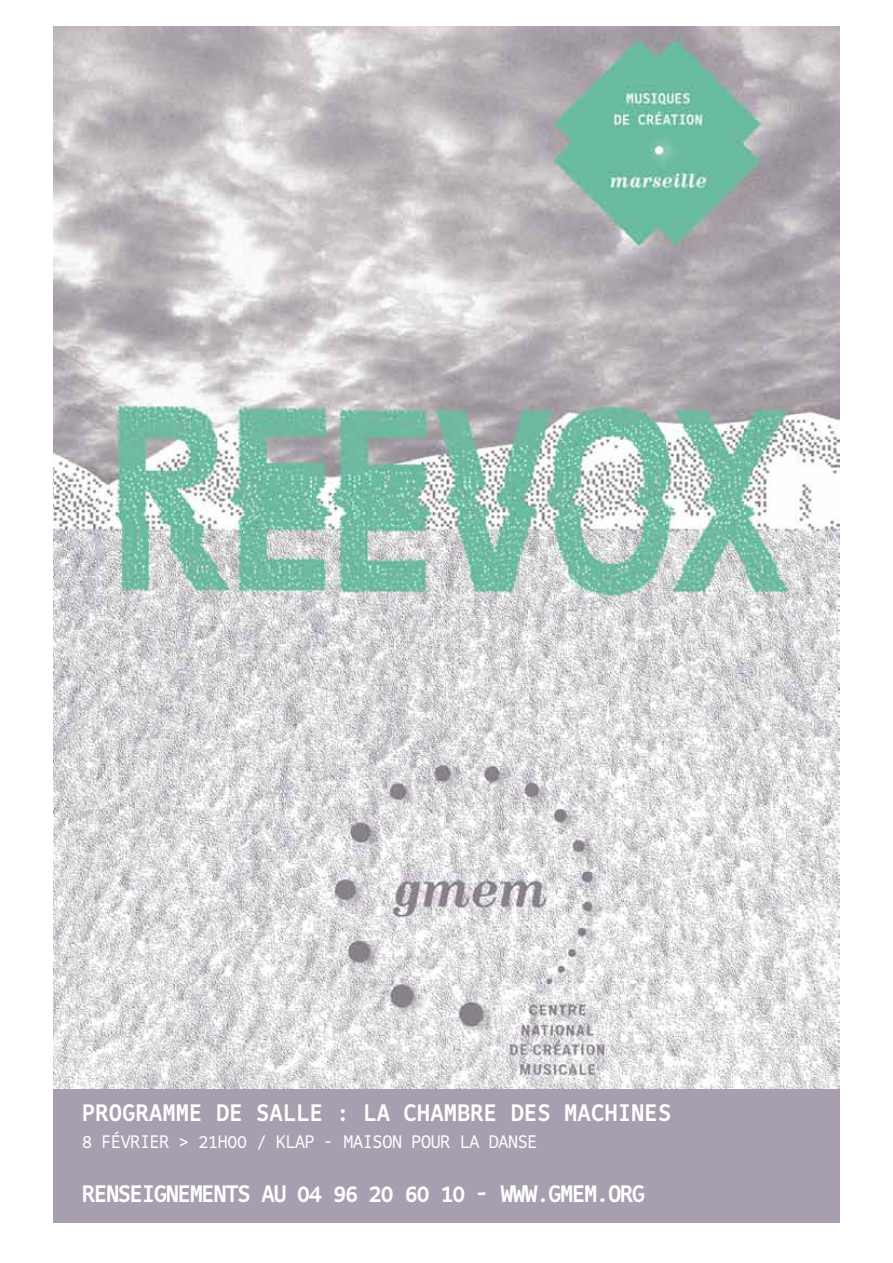
<style>
.page{position:relative;width:893px;height:1263px;background:#fff}
.page>*{position:absolute;margin:0;border:0;box-sizing:border-box;transform-origin:0 0}
.t1{font:700 24px "Comb Pro";color:#fff}
.t2{font:700 24px "Comb Pro";letter-spacing:-.06em;color:#fff}
.t3{font:18px "Comb Pro";letter-spacing:-.02em;color:#fff}
</style>
<div class="page">
<div style="left:53px;top:1088px;width:787px;height:134px;background:#a79faf"></div>
<img style="left:53px;top:27px;width:787px;height:1061px">
<p class="t1" style="left:82px;top:1095px;width:591px">PROGRAMME DE SALLE : LA CHAMBRE DES MACHINES</p>
<p class="t3" style="left:82px;top:1129px;width:454px">8 FÉVRIER &gt; 21H00 / KLAP - MAI SON POUR LA DANSE</p>
<p class="t1" style="left:82px;top:1175px;width:25px">RENSEIGNEMENTS</p>
<p class="t2" style="left:261px;top:1175px;width:300px">AU 04 96 20 60 10 - WWW.GMEM</p>
<p class="t1" style="left:596px;top:1175px;width:25px">.ORG</p>
</div>
